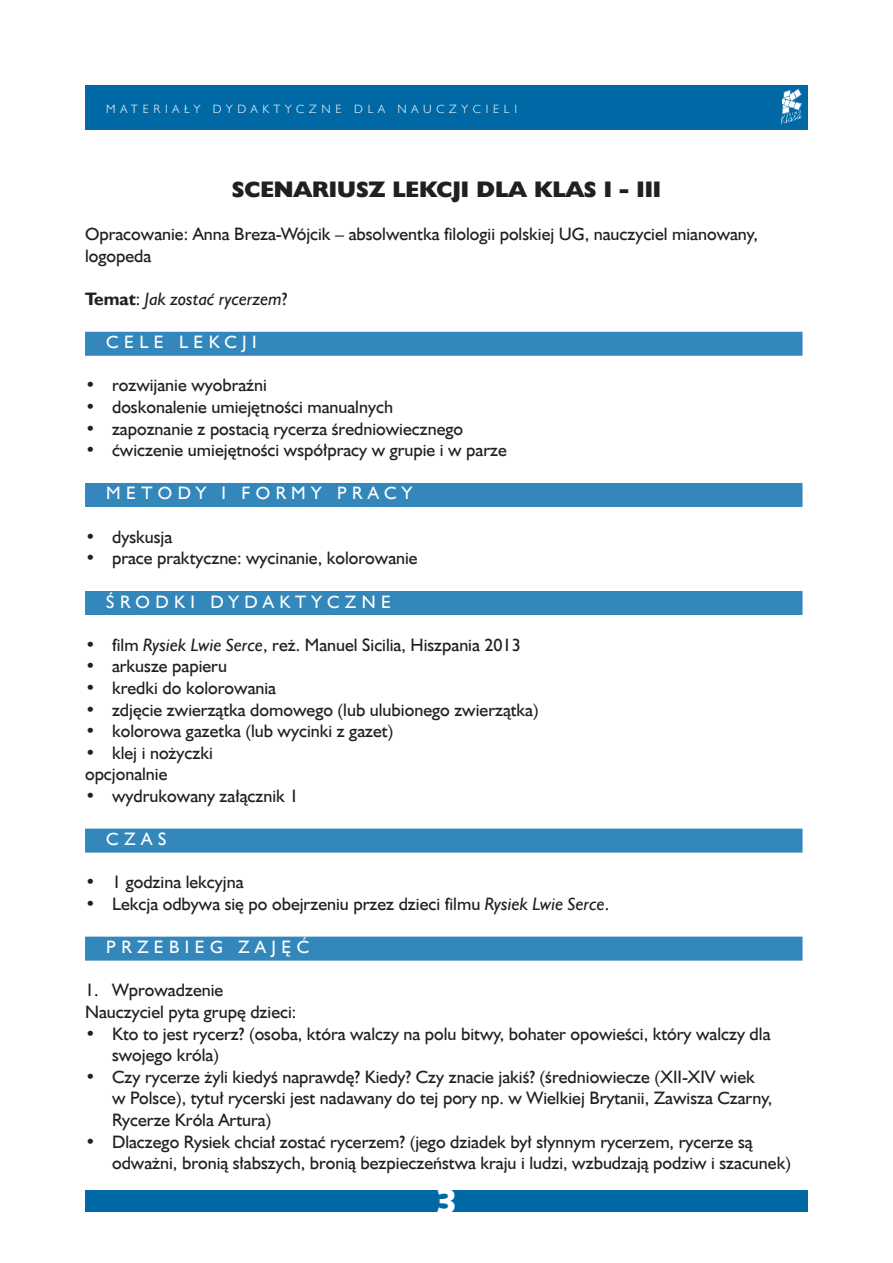
<style>
.page{position:relative;width:893px;height:1263px;background:#fff}
.page>*{position:absolute;margin:0;border:0;box-sizing:border-box;transform-origin:0 0}
.t1{font:34.5px "Humanst 531 Blk EU Normal";color:#fff}
.Scenariusz{font:22.5px "Humanst 521 X Bd EU Normal";color:#231f20}
.Tekst{font:18px/21.6px "Humanst 521 EU Normal";color:#231f20}
.Srodtytul{font:18px "Humanst 521 EU Normal";letter-spacing:.3em;color:#fff}
.Tekst-2{font:18px "Humanst 521 EU Italic";color:#231f20}
.t2{font:12px "Humanst 521 Lt EU Normal";letter-spacing:.4em;color:#fff}
.s1{font-family:"Humanst 521 EU Bold"}
.s2{font-family:"Humanst 521 EU Normal"}
.s3{font-family:"Humanst 521 EU Italic"}
</style>
<div class="page">
<div style="left:85px;top:85px;width:723px;height:45px;background:#0068a5"></div>
<div style="left:85px;top:1190px;width:723px;height:21px;background:#0068a5"></div>
<img style="left:781px;top:88px;width:21px;height:37px">
<div style="left:85px;top:332px;width:717px;height:24px;background:#3487bb"></div>
<div style="left:85px;top:483px;width:717px;height:24px;background:#3487bb"></div>
<div style="left:85px;top:591px;width:717px;height:24px;background:#3487bb"></div>
<div style="left:85px;top:829px;width:717px;height:24px;background:#3487bb"></div>
<div style="left:85px;top:937px;width:717px;height:24px;background:#3487bb"></div>
<p class="t2" style="left:106px;top:102px;width:412px">MATERIAŁY DYDAKTYCZNE DLA NAUCZYCIELI</p>
<p class="Scenariusz" style="left:232px;top:175px;width:431px">SCENARIUSZ LEKCJI DLA KLAS I - III</p>
<p class="Tekst" style="left:85px;top:223px;width:674px">Opracowanie: Anna Breza-Wójcik – absolwentka filologii polskiej UG, nauczyciel mianowany, logopeda</p>
<p class="Tekst-2" style="left:85px;top:288px;width:204px"><span class="s1">Temat</span><span class="s2">:</span> Jak zostać rycerzem<span class="s2">?</span></p>
<p class="Srodtytul" style="left:106px;top:331px;width:152px">CELE LEKCJI</p>
<p class="Tekst" style="left:85px;top:374px;width:183px">• rozwijanie wyobraźni</p>
<p class="Tekst" style="left:85px;top:396px;width:309px">• doskonalenie umiejętności manualnych</p>
<p class="Tekst" style="left:85px;top:418px;width:380px">• zapoznanie z postacią rycerza średniowiecznego</p>
<p class="Tekst" style="left:85px;top:439px;width:423px">• ćwiczenie umiejętności współpracy w grupie i w parze</p>
<p class="Srodtytul" style="left:106px;top:482px;width:308px">METODY I FORMY PRACY</p>
<p class="Tekst" style="left:85px;top:526px;width:89px">• dyskusja</p>
<p class="Tekst" style="left:85px;top:547px;width:334px">• prace praktyczne: wycinanie, kolorowanie</p>
<p class="Srodtytul" style="left:106px;top:590px;width:286px">ŚRODKI DYDAKTYCZNE</p>
<p class="Tekst" style="left:85px;top:634px;width:437px">• film <span class="s3">Rysiek Lwie Serce</span>, reż. Manuel Sicilia, Hiszpania 2013</p>
<p class="Tekst" style="left:85px;top:655px;width:143px">• arkusze papieru</p>
<p class="Tekst" style="left:85px;top:677px;width:192px">• kredki do kolorowania</p>
<p class="Tekst" style="left:85px;top:698px;width:455px">• zdjęcie zwierzątka domowego (lub ulubionego zwierzątka)</p>
<p class="Tekst" style="left:85px;top:720px;width:310px">• kolorowa gazetka (lub wycinki z gazet)</p>
<p class="Tekst" style="left:85px;top:742px;width:129px">• klej i nożyczki</p>
<p class="Tekst" style="left:85px;top:763px;width:84px">opcjonalnie</p>
<p class="Tekst" style="left:85px;top:785px;width:215px">• wydrukowany załącznik 1</p>
<p class="Srodtytul" style="left:106px;top:828px;width:62px">CZAS</p>
<p class="Tekst" style="left:85px;top:871px;width:160px">• 1 godzina lekcyjna</p>
<p class="Tekst" style="left:85px;top:893px;width:526px">• Lekcja odbywa się po obejrzeniu przez dzieci filmu <span class="s3">Rysiek Lwie Serce</span>.</p>
<p class="Srodtytul" style="left:106px;top:936px;width:204px">PRZEBIEG ZAJĘĆ</p>
<p class="Tekst" style="left:85px;top:979px;width:140px">1. Wprowadzenie</p>
<p class="Tekst" style="left:85px;top:1001px;width:213px">Nauczyciel pyta grupę dzieci:</p>
<p class="Tekst" style="left:112px;top:1022px;width:660px;text-indent:-27px">• Kto to jest rycerz? (osoba, która walczy na polu bitwy, bohater opowieści, który walczy dla swojego króla)</p>
<p class="Tekst" style="left:112px;top:1066px;width:662px;text-indent:-27px">• Czy rycerze żyli kiedyś naprawdę? Kiedy? Czy znacie jakiś? (średniowiecze (XII-XIV wiek w Polsce), tytuł rycerski jest nadawany do tej pory np. w Wielkiej Brytanii, Zawisza Czarny,<br>Rycerze Króla Artura)</p>
<p class="Tekst" style="left:112px;top:1130px;width:680px;text-indent:-27px">• Dlaczego Rysiek chciał zostać rycerzem? (jego dziadek był słynnym rycerzem, rycerze są odważni, bronią słabszych, bronią bezpieczeństwa kraju i ludzi, wzbudzają podziw i szacunek)</p>
<h1 class="t1" style="left:436px;top:1179px;width:23px">3</h1>
</div>
